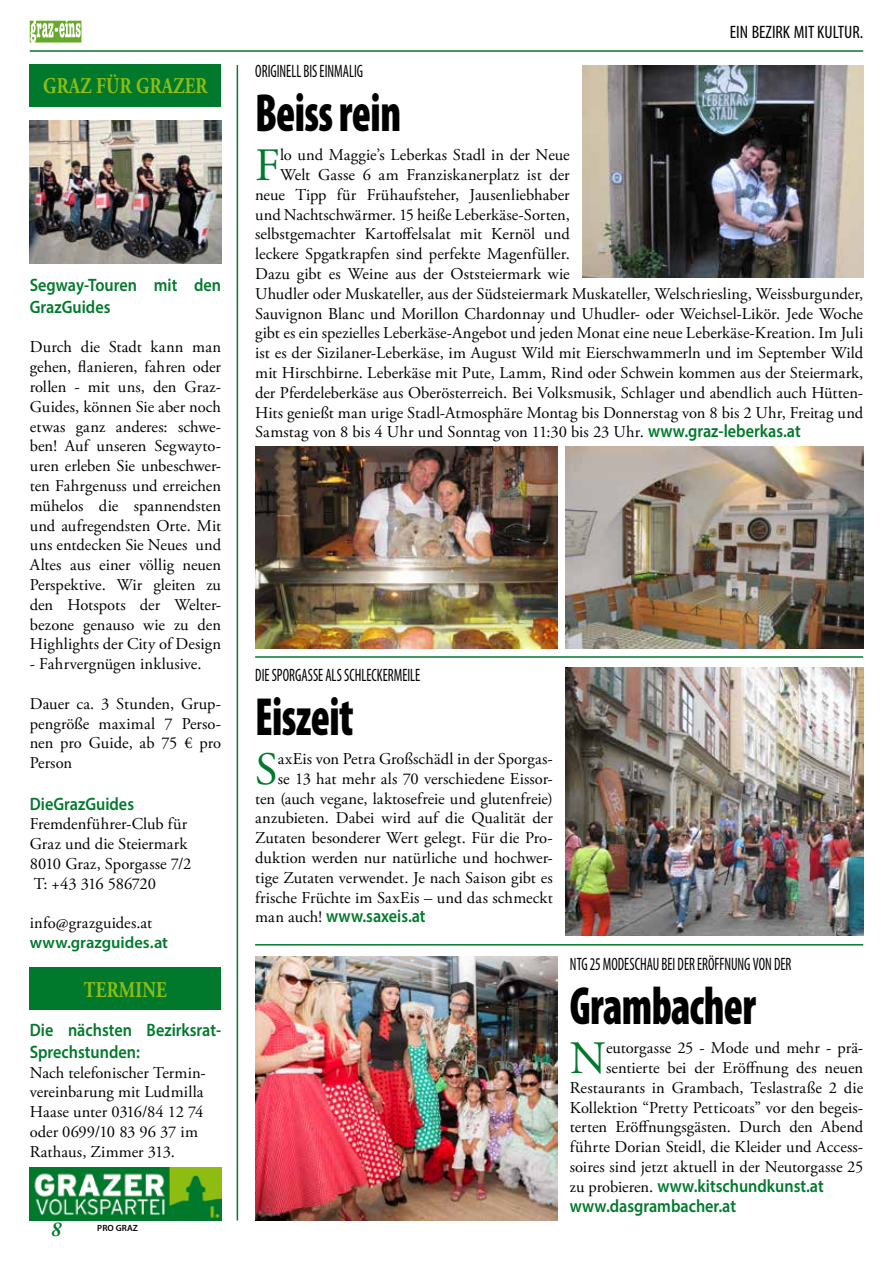
<style>
.page{position:relative;width:893px;height:1263px;background:#fff}
.page>*{position:absolute;margin:0;border:0;box-sizing:border-box;transform-origin:0 0}
.t1{font:900 condensed 54px "Myriad Pro";letter-spacing:-.015em;color:#000;scale:.8 1}
.t2{font:46.35px "Adobe Garamond Pro";color:#00792c}
.t3{font:700 22.5px "Adobe Garamond Pro";letter-spacing:.015em;color:#8fbc13;scale:.8 1}
.t4{font:italic 700 21px "Adobe Caslon Pro";color:#00792c}
.t5{font:600 18px/21.6px "Myriad Pro";color:#00792c;scale:.9 1}
.t6{font:condensed 18px "Myriad Pro";color:#000;scale:.8 1}
.t7{font:condensed 18px "Myriad Pro";color:#000}
.t8{font:16.5px/19.8px "Adobe Garamond Pro";letter-spacing:.005em;color:#000;text-align:justify}
.t9{font:600 16.5px "Myriad Pro";color:#00792c}
.t10{font:600 9px "Myriad Pro";letter-spacing:.005em;color:#000}
.s1{font-family:"Myriad Pro";font-weight:600;font-size:18px;color:#00792c}
.s2{font-family:"Adobe Garamond Pro";font-weight:400;font-size:16.5px;color:#000}
</style>
<div class="page">
<svg style="left:30px;top:21px;width:51px;height:22px"></svg>
<hr style="left:30px;top:50px;width:833px;height:2px;background:#00792c">
<hr style="left:255px;top:944px;width:608px;height:1px;background:#00792c">
<hr style="left:255px;top:656px;width:608px;height:2px;background:#00792c">
<img style="left:566px;top:668px;width:297px;height:267px">
<img style="left:30px;top:1168px;width:191px;height:52px">
<div style="left:30px;top:967px;width:191px;height:43px;background:#00792c"></div>
<div style="left:30px;top:64px;width:191px;height:42px;background:#00792c"></div>
<img style="left:30px;top:120px;width:191px;height:144px">
<hr style="left:237px;top:65px;width:1px;height:1155px;background:#00792c">
<img style="left:583px;top:65px;width:280px;height:213px">
<img style="left:566px;top:446px;width:297px;height:202px">
<img style="left:255px;top:446px;width:302px;height:202px">
<img style="left:255px;top:957px;width:302px;height:263px">
<h3 class="t3" style="left:43px;top:73px;width:207px">GRAZ FÜR GRAZER</h3>
<p class="t5" style="left:30px;top:274px;width:214px">Segway-Touren mit den<br>GrazGuides</p>
<p class="t8" style="left:30px;top:338px;width:193px">Durch die Stadt kann man gehen, flanieren, fahren oder rollen - mit uns, den Graz-Guides, können Sie aber noch etwas ganz anderes: schwe&shy;ben! Auf unseren Segwayto&shy;uren erleben Sie unbeschwer&shy;ten Fahrgenuss und erreichen mühelos die spannendsten und aufregendsten Orte. Mit uns entdecken Sie Neues und Altes aus einer völlig neuen Perspektive. Wir gleiten zu den Hotspots der Welter&shy;bezone genauso wie zu den Highlights der City of Design</p>
<p class="t8" style="left:30px;top:655px;width:173px">- Fahrvergnügen inklusive.</p>
<p class="t8" style="left:30px;top:694px;width:193px">Dauer ca. 3 Stunden, Grup&shy;pengröße maximal 7 Perso&shy;nen pro Guide, ab 75 € pro Person</p>
<p class="t5" style="left:30px;top:792px;width:117px">DieGrazGuides</p>
<p class="t8" style="left:30px;top:815px;width:163px;text-align:left">Fremdenführer-Club für<br>Graz und die Steiermark<br>8010 Graz, Sporgasse 7/2<br>T: +43 316 586720</p>
<p class="t8" style="left:30px;top:914px;width:124px">info@grazguides.at</p>
<p class="t9" style="left:30px;top:932px;width:140px">www.grazguides.at</p>
<h3 class="t3" style="left:84px;top:977px;width:105px">TERMINE</h3>
<p class="t5" style="left:30px;top:1019px;width:214px">Die nächsten Bezirksrat-<br>Sprechstunden:</p>
<p class="t8" style="left:30px;top:1063px;width:178px;text-align:left">Nach telefonischer Termin&shy;vereinbarung mit Ludmilla<br>Haase unter 0316/84 12 74 oder 0699/10 83 96 37 im<br>Rathaus, Zimmer 313.</p>
<p class="t4" style="left:51px;top:1216px;width:12px">8</p>
<p class="t10" style="left:97px;top:1222px;width:42px">PRO GRAZ</p>
<p class="t7" style="left:730px;top:22px;width:135px">EIN BEZIRK MIT KULTUR.</p>
<p class="t6" style="left:255px;top:60px;width:136px">ORIGINELL BIS EINMALIG</p>
<h1 class="t1" style="left:255px;top:83px;width:184px">Beiss rein</h1>
<h2 class="t2" style="left:255px;top:137px;width:26px">F</h2>
<p class="t8" style="left:280px;top:146px;width:291px">lo und Maggie’s Leberkas Stadl in der Neue</p>
<p class="t8" style="left:280px;top:165px;width:291px">Welt Gasse 6 am Franziskanerplatz ist der</p>
<p class="t8" style="left:255px;top:185px;width:316px">neue Tipp für Frühaufsteher, Jausenliebhaber</p>
<p class="t8" style="left:255px;top:205px;width:316px">und Nachtschwärmer. 15 heiße Leberkäse-Sorten,</p>
<p class="t8" style="left:255px;top:225px;width:316px">selbstgemachter Kartoffelsalat mit Kernöl und</p>
<p class="t8" style="left:255px;top:245px;width:316px">leckere Spgatkrapfen sind perfekte Magenfüller.</p>
<p class="t8" style="left:255px;top:264px;width:316px">Dazu gibt es Weine aus der Oststeiermark wie</p>
<p class="t8" style="left:255px;top:284px;width:609px">Uhudler oder Muskateller, aus der Südsteiermark Muskateller, Welschriesling, Weissburgunder,</p>
<p class="t8" style="left:255px;top:304px;width:610px">Sauvignon Blanc und Morillon Chardonnay und Uhudler- oder Weichsel-Likör. Jede Woche</p>
<p class="t8" style="left:255px;top:324px;width:610px">gibt es ein spezielles Leberkäse-Angebot und jeden Monat eine neue Leberkäse-Kreation. Im Juli</p>
<p class="t8" style="left:255px;top:344px;width:609px">ist es der Sizilaner-Leberkäse, im August Wild mit Eierschwammerln und im September Wild</p>
<p class="t8" style="left:255px;top:363px;width:610px">mit Hirschbirne. Leberkäse mit Pute, Lamm, Rind oder Schwein kommen aus der Steiermark,</p>
<p class="t8" style="left:255px;top:383px;width:609px">der Pferdeleberkäse aus Oberösterreich. Bei Volksmusik, Schlager und abendlich auch Hütten-</p>
<p class="t8" style="left:255px;top:403px;width:610px">Hits genießt man urige Stadl-Atmosphäre Montag bis Donnerstag von 8 bis 2 Uhr, Freitag und</p>
<p class="t8" style="left:255px;top:423px;width:547px">Samstag von 8 bis 4 Uhr und Sonntag von 11:30 bis 23 Uhr. <span class="s1">www.graz-leberkas.at</span></p>
<p class="t6" style="left:255px;top:664px;width:208px">DIE SPORGASSE ALS SCHLECKERMEILE</p>
<h1 class="t1" style="left:255px;top:687px;width:125px">Eiszeit</h1>
<h2 class="t2" style="left:255px;top:741px;width:24px">S</h2>
<p class="t8" style="left:255px;top:749px;width:299px;text-align:right">axEis von Petra Großschädl in der Sporgas-<br>se 13 hat mehr als 70 verschiedene Eissor&shy;ten (auch vegane, laktosefreie und glutenfreie) anzubieten. Dabei wird auf die Qualität der Zutaten besonderer Wert gelegt. Für die Pro&shy;duktion werden nur natürliche und hochwer&shy;tige Zutaten verwendet. Je nach Saison gibt es frische Früchte im SaxEis – und das schmeckt</p>
<p class="t5" style="left:255px;top:905px;width:191px"><span class="s2">man auch!</span> www.saxeis.at</p>
<p class="t6" style="left:570px;top:953px;width:278px">NTG 25 MODESCHAU BEI DER ERÖFFNUNG VON DER</p>
<h1 class="t1" style="left:570px;top:976px;width:234px">Grambacher</h1>
<h2 class="t2" style="left:570px;top:1030px;width:38px">N</h2>
<p class="t8" style="left:570px;top:1038px;width:295px;text-align:right">eutorgasse 25 - Mode und mehr - prä&shy;sentierte bei der Eröffnung des neuen Restaurants in Grambach, Teslastraße 2 die Kollektion “Pretty Petticoats” vor den begeis&shy;terten Eröffnungsgästen. Durch den Abend führte Dorian Steidl, die Kleider und Access&shy;soires sind jetzt aktuell in der Neutorgasse 25</p>
<p class="t5" style="left:570px;top:1175px;width:284px;line-height:19.8px"><span class="s2">zu probieren.</span> www.kitschundkunst.at www.dasgrambacher.at</p>
</div>
